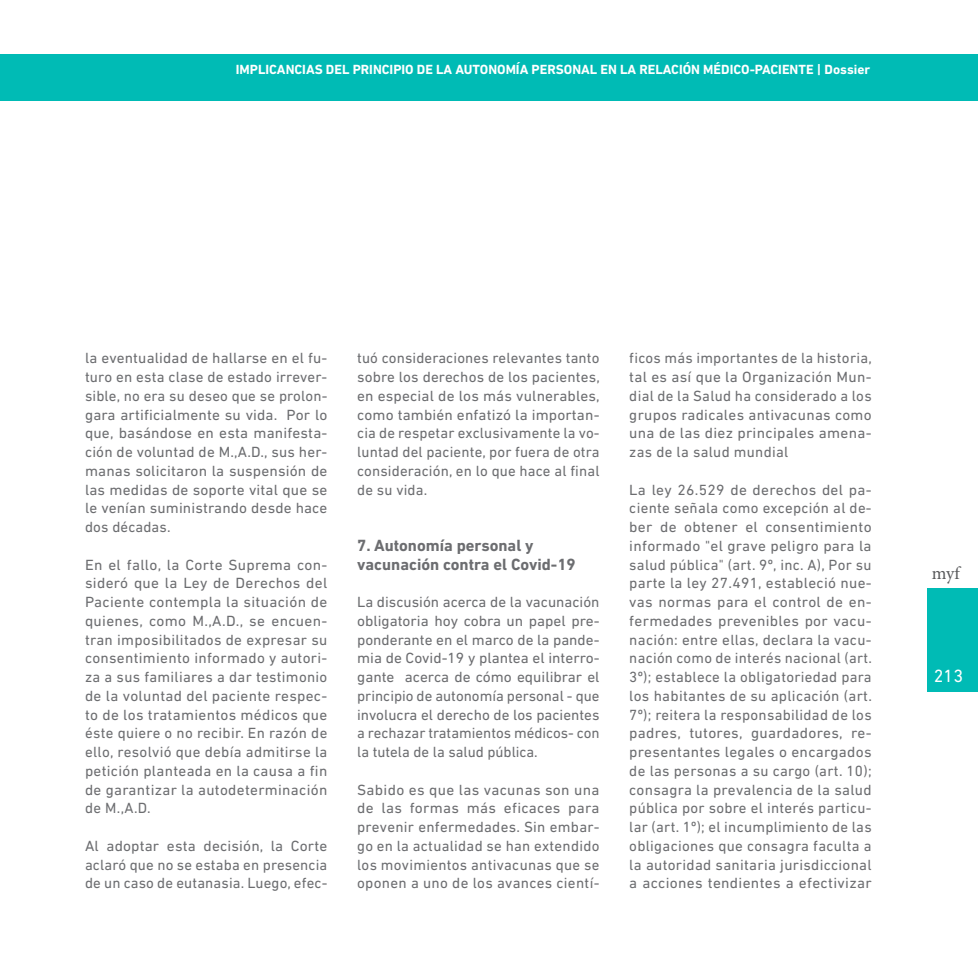
<style>
.page{position:relative;width:978px;height:978px;background:#fff}
.page>*{position:absolute;margin:0;border:0;box-sizing:border-box;transform-origin:0 0}
.t1{font:18px "Minion Pro";color:#57585a}
.t2{font:18px "DIN Next LT Pro";color:#fff}
.SUBT_INT_NOTA_LALO{font:700 16.5px/18.8px "DIN Next LT Pro";color:#6c6d70}
.t3{font:15px/18.8px "DIN Next LT Pro";letter-spacing:.01em;color:#6c6d70;text-align:justify}
.NOT_Cuerpo_minion_9{font:700 13.5px "DIN Next LT Pro";color:#fff}
</style>
<div class="page">
<div style="left:927px;top:588px;width:51px;height:104px;background:#00bbb5"></div>
<div style="left:0;top:54px;width:978px;height:47px;background:#00bbb5"></div>
<p class="NOT_Cuerpo_minion_9" style="left:236px;top:61px;width:636px">IMPLICANCIAS DEL PRINCIPIO DE LA AUTONOMÍA PERSONAL EN LA RELACIÓN MÉDICO-PACIENTE | Dossier</p>
<p class="t3" style="left:85px;top:349px;width:244px">la eventualidad de hallarse en el fu&shy;turo en esta clase de estado irrever&shy;sible, no era su deseo que se prolon&shy;gara artificialmente su vida. Por lo que, basándose en esta manifesta&shy;ción de voluntad de M.,A.D., sus her&shy;manas solicitaron la suspensión de las medidas de soporte vital que se le venían suministrando desde hace dos décadas.</p>
<p class="t3" style="left:85px;top:555px;width:244px">En el fallo, la Corte Suprema con&shy;sideró que la Ley de Derechos del Paciente contempla la situación de quienes, como M.,A.D., se encuen&shy;tran imposibilitados de expresar su consentimiento informado y autori&shy;za a sus familiares a dar testimonio de la voluntad del paciente respec&shy;to de los tratamientos médicos que éste quiere o no recibir. En razón de ello, resolvió que debía admitirse la petición planteada en la causa a fin de garantizar la autodeterminación de M.,A.D.</p>
<p class="t3" style="left:85px;top:836px;width:244px">Al adoptar esta decisión, la Corte aclaró que no se estaba en presencia de un caso de eutanasia. Luego, efec-</p>
<p class="t3" style="left:357px;top:349px;width:244px">tuó consideraciones relevantes tanto sobre los derechos de los pacientes, en especial de los más vulnerables, como también enfatizó la importan&shy;cia de respetar exclusivamente la vo&shy;luntad del paciente, por fuera de otra consideración, en lo que hace al final de su vida.</p>
<p class="SUBT_INT_NOTA_LALO" style="left:357px;top:536px;width:220px">7. Autonomía personal y vacunación contra el Covid-19</p>
<p class="t3" style="left:357px;top:592px;width:244px">La discusión acerca de la vacunación obligatoria hoy cobra un papel pre&shy;ponderante en el marco de la pande&shy;mia de Covid-19 y plantea el interro&shy;gante acerca de cómo equilibrar el principio de autonomía personal - que involucra el derecho de los pacientes a rechazar tratamientos médicos- con la tutela de la salud pública.</p>
<p class="t3" style="left:357px;top:780px;width:244px">Sabido es que las vacunas son una de las formas más eficaces para prevenir enfermedades. Sin embar&shy;go en la actualidad se han extendido los movimientos antivacunas que se oponen a uno de los avances cientí-</p>
<p class="t3" style="left:629px;top:349px;width:244px">ficos más importantes de la historia, tal es así que la Organización Mun&shy;dial de la Salud ha considerado a los grupos radicales antivacunas como una de las diez principales amena&shy;zas de la salud mundial</p>
<p class="t3" style="left:629px;top:480px;width:244px">La ley 26.529 de derechos del pa&shy;ciente señala como excepción al de&shy;ber de obtener el consentimiento informado "el grave peligro para la salud pública" (art. 9º, inc. A), Por su parte la ley 27.491, estableció nue&shy;vas normas para el control de en&shy;fermedades prevenibles por vacu&shy;nación: entre ellas, declara la vacu&shy;nación como de interés nacional (art.<br>3º); establece la obligatoriedad para los habitantes de su aplicación (art.<br>7º); reitera la responsabilidad de los padres, tutores, guardadores, re&shy;presentantes legales o encargados de las personas a su cargo (art. 10); consagra la prevalencia de la salud pública por sobre el interés particu&shy;lar (art. 1º); el incumplimiento de las obligaciones que consagra faculta a la autoridad sanitaria jurisdiccional a acciones tendientes a efectivizar</p>
<p class="t1" style="left:932px;top:561px;width:29px">myf</p>
<p class="t2" style="left:934px;top:666px;width:31px">213</p>
</div>
